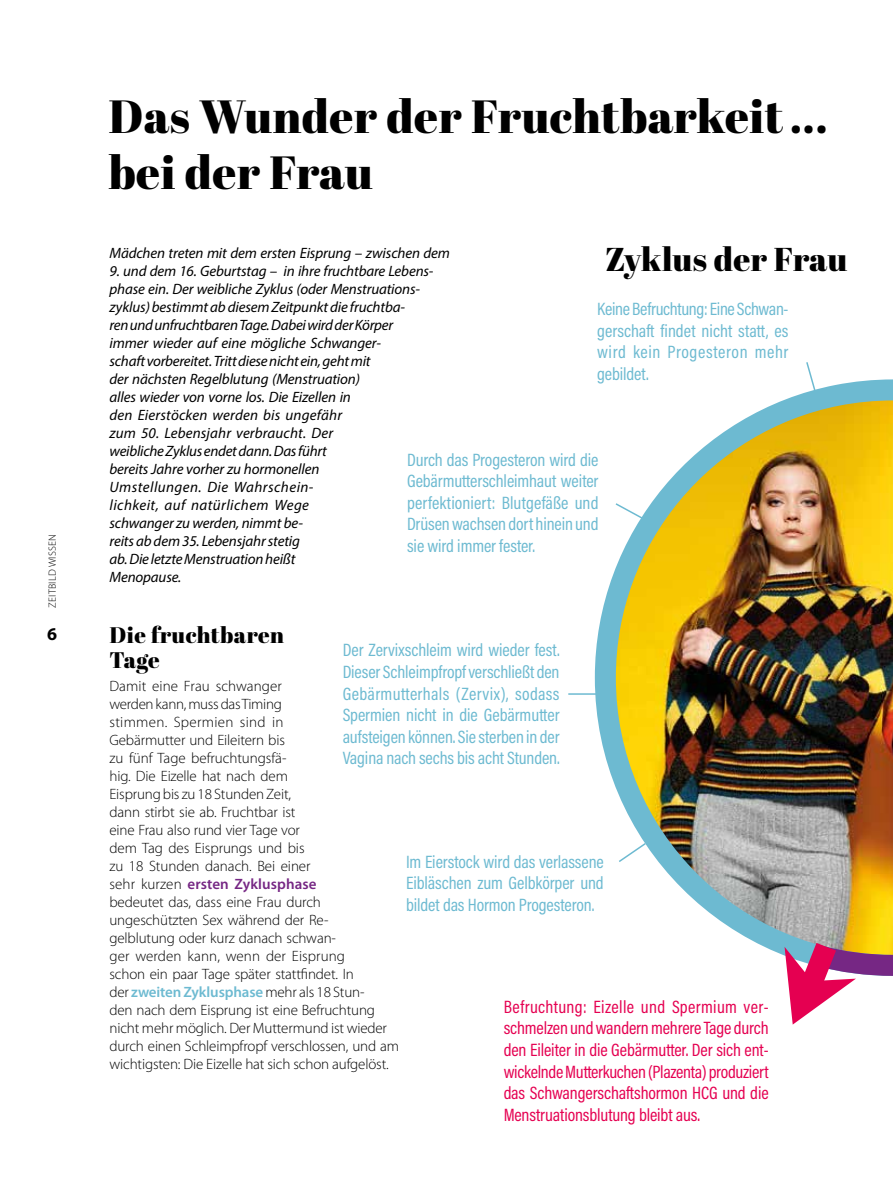
<style>
.page{position:relative;width:893px;height:1191px;background:#fff}
.page>*{position:absolute;margin:0;border:0;box-sizing:border-box;transform-origin:0 0}
.t1{font:46.5px/55.8px "Abril Fatface";letter-spacing:.01em;color:#000}
.t2{font:33px "Abril Fatface";letter-spacing:.005em;color:#000}
.t3{font:22.5px/25.5px "Abril Fatface";letter-spacing:.02em;color:#000}
.t4{font:18px/21.6px "Acumin Variable Concept";letter-spacing:-.01em;color:#6dbad1;text-align:justify}
.t5{font:18px/21.6px "Acumin Variable Concept";letter-spacing:-.01em;color:#e50051;text-align:justify}
.t6{font:700 18px "Myriad Pro";color:#000}
.t7{font:300 15px/18px "Myriad Pro";letter-spacing:-.01em;color:#000}
.t8{font:italic 15px/18px "Myriad Pro";letter-spacing:-.01em;color:#000}
.t9{font:300 10.5px "Myriad Pro";letter-spacing:.02em;color:#000}
.s1{font-weight:600;color:#762784}
.s2{font-weight:600;color:#6dbad1}
</style>
<div class="page">
<svg style="left:677px;top:883px;width:116px;height:69px"></svg>
<svg style="left:793px;top:883px;width:100px;height:93px;background:#cdac57"></svg>
<img style="left:594px;top:379px;width:299px;height:504px">
<svg style="left:617px;top:841px;width:30px;height:22px"></svg>
<hr style="left:568px;top:693px;width:29px;height:2px;background:#6dbad1">
<svg style="left:614px;top:502px;width:30px;height:18px"></svg>
<svg style="left:805px;top:362px;width:12px;height:30px"></svg>
<svg style="left:776px;top:919px;width:80px;height:106px"></svg>
<p class="t9" style="left:46px;top:608px;width:75px;rotate:-90deg">ZEITBILD WISSEN</p>
<p class="t6" style="left:47px;top:622px;width:11px">6</p>
<h1 class="t1" style="left:108px;top:87px;width:721px">Das Wunder der Fruchtbarkeit... bei der Frau</h1>
<h2 class="t2" style="left:605px;top:236px;width:244px">Zyklus der Frau</h2>
<p class="t8" style="left:109px;top:244px;width:342px">Mädchen treten mit dem ersten Eisprung – zwischen dem</p>
<p class="t8" style="left:109px;top:262px;width:325px">9. und dem 16. Geburtstag – in ihre fruchtbare Lebens&shy;phase ein. Der weibliche Zyklus (oder Menstruations&shy;zyklus) bestimmt ab diesem Zeitpunkt die fruchtba-<br>ren und unfruchtbaren Tage. Dabei wird der Körper immer wieder auf eine mögliche Schwanger-<br>schaft vorbereitet. Tritt diese nicht ein, geht mit<br>der nächsten Regelblutung (Menstruation)<br>alles wieder von vorne los. Die Eizellen in<br>den Eierstöcken werden bis ungefähr<br>zum 50. Lebensjahr verbraucht. Der<br>weibliche Zyklus endet dann. Das führt<br>bereits Jahre vorher zu hormonellen<br>Umstellungen. Die Wahrschein-<br>lichkeit, auf natürlichem Wege<br>schwanger zu werden, nimmt be-<br>reits ab dem 35. Lebensjahr stetig<br>ab. Die letzte Menstruation heißt<br>Menopause.</p>
<p class="t4" style="left:597px;top:297px;width:193px">Keine Befruchtung: Eine Schwan&shy;gerschaft findet nicht statt, es wird kein Progesteron mehr gebildet.</p>
<p class="t4" style="left:407px;top:448px;width:193px">Durch das Progesteron wird die Gebärmutterschleimhaut weiter perfektioniert: Blutgefäße und Drüsen wachsen dort hinein und sie wird immer fester.</p>
<h3 class="t3" style="left:109px;top:621px;width:176px">Die fruchtbaren<br>Tage</h3>
<p class="t7" style="left:109px;top:676px;width:291px">Damit eine Frau schwanger<br>werden kann, muss das Timing<br>stimmen. Spermien sind in<br>Gebärmutter und Eileitern bis<br>zu fünf Tage befruchtungsfä-<br>hig. Die Eizelle hat nach dem<br>Eisprung bis zu 18 Stunden Zeit,<br>dann stirbt sie ab. Fruchtbar ist<br>eine Frau also rund vier Tage vor<br>dem Tag des Eisprungs und bis<br>zu 18 Stunden danach. Bei einer<br>sehr kurzen <span class="s1">ersten Zyklusphase<br></span>bedeutet das, dass eine Frau durch ungeschützten Sex während der Re-<br>gelblutung oder kurz danach schwan-<br>ger werden kann, wenn der Eisprung<br>schon ein paar Tage später stattfindet. In<br>der <span class="s2">zweiten Zyklusphase</span> mehr als 18 Stun-<br>den nach dem Eisprung ist eine Befruchtung nicht mehr möglich. Der Muttermund ist wieder durch einen Schleimpfropf verschlossen, und am wichtigsten: Die Eizelle hat sich schon aufgelöst.</p>
<p class="t4" style="left:343px;top:638px;width:218px">Der Zervixschleim wird wieder fest.<br>Dieser Schleimpfropf verschließt den Gebärmutterhals (Zervix), sodass Spermien nicht in die Gebärmutter aufsteigen können. Sie sterben in der Vagina nach sechs bis acht Stunden.</p>
<p class="t4" style="left:406px;top:850px;width:199px">Im Eierstock wird das verlassene Eibläschen zum Gelbkörper und bildet das Hormon Progesteron.</p>
<p class="t5" style="left:504px;top:995px;width:267px">Befruchtung: Eizelle und Spermium ver&shy;schmelzen und wandern mehrere Tage durch den Eileiter in die Gebärmutter. Der sich ent&shy;wickelnde Mutterkuchen (Plazenta) produziert das Schwangerschaftshormon HCG und die Menstruationsblutung bleibt aus.</p>
</div>
